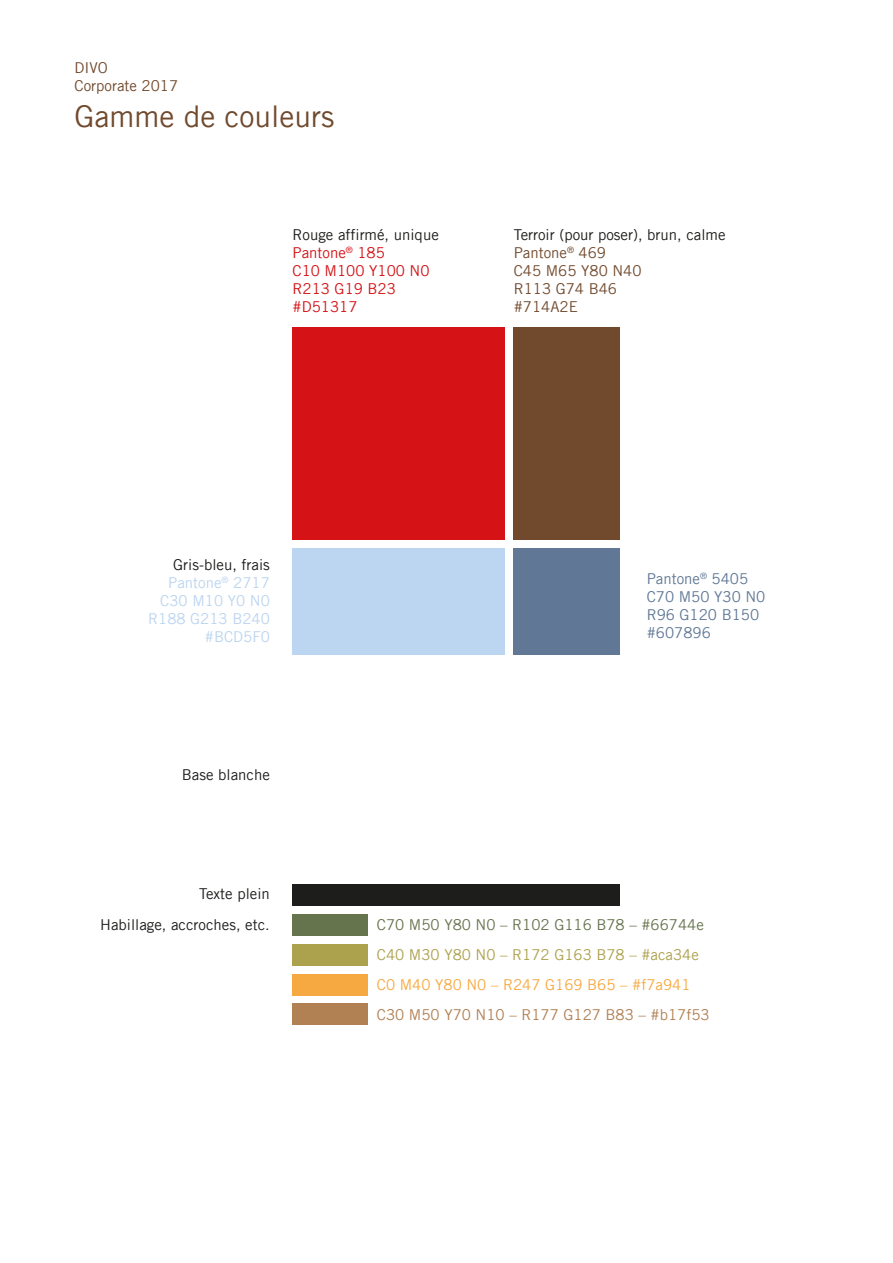
<style>
.page{position:relative;width:893px;height:1263px;background:#fff}
.page>*{position:absolute;margin:0;border:0;box-sizing:border-box;transform-origin:0 0}
.t1{font:30px "Trade Gothic LT";color:#714a2e}
.t2{font:15px/18px "Trade Gothic LT";color:#714a2e}
.t3{font:15px/18px "Trade Gothic LT";color:#d51317}
.t4{font:15px/18px "Trade Gothic LT";color:#bcd5f0;text-align:right}
.t5{font:15px "Trade Gothic LT";color:#1d1d1b}
.t6{font:15px/18px "Trade Gothic LT";color:#607896}
.t7{font:15px "Trade Gothic LT";color:#b18053}
.t8{font:15px "Trade Gothic LT";color:#66744e}
.t9{font:15px "Trade Gothic LT";color:#aca24e}
.t10{font:15px "Trade Gothic LT";color:#f7a941}
.s1{color:#1d1d1b}
</style>
<div class="page">
<div style="left:293px;top:327px;width:212px;height:213px;background:#d51317"></div>
<div style="left:514px;top:327px;width:106px;height:213px;background:#714a2e"></div>
<div style="left:293px;top:549px;width:212px;height:106px;background:#bcd5f0"></div>
<div style="left:514px;top:549px;width:106px;height:106px;background:#607896"></div>
<div style="left:293px;top:885px;width:327px;height:21px;background:#1d1d1b"></div>
<div style="left:293px;top:914px;width:75px;height:22px;background:#66744e"></div>
<div style="left:293px;top:944px;width:75px;height:21px;background:#aca24e"></div>
<div style="left:293px;top:974px;width:75px;height:21px;background:#f7a941"></div>
<div style="left:293px;top:1004px;width:75px;height:21px;background:#b18053"></div>
<p class="t2" style="left:75px;top:59px;width:105px">DIVO<br>Corporate 2017</p>
<h1 class="t1" style="left:75px;top:98px;width:261px">Gamme de couleurs</h1>
<p class="t3" style="left:293px;top:226px;width:148px"><span class="s1">Rouge affirmé, unique<br></span>Pantone<sup>®</sup> 185<br>C10 M100 Y100 N0<br>R213 G19 B23 #D51317</p>
<p class="t2" style="left:514px;top:226px;width:213px"><span class="s1">Terroir (pour poser), brun, calme<br></span>Pantone<sup>®</sup> 469<br>C45 M65 Y80 N40<br>R113 G74 B46<br>#714A2E</p>
<p class="t4" style="left:148px;top:556px;width:123px"><span class="s1">Gris-bleu, frais<br></span>Pantone<sup>®</sup> 2717<br>C30 M10 Y0 N0<br>R188 G213 B240 #BCD5F0</p>
<p class="t5" style="left:182px;top:766px;width:89px">Base blanche</p>
<p class="t5" style="left:199px;top:885px;width:72px">Texte plein</p>
<p class="t5" style="left:100px;top:915px;width:171px">Habillage, accroches, etc.</p>
<p class="t6" style="left:647px;top:569px;width:120px">Pantone<sup>®</sup> 5405<br>C70 M50 Y30 N0<br>R96 G120 B150 #607896</p>
<p class="t8" style="left:377px;top:916px;width:328px">C70 M50 Y80 N0 – R102 G116 B78 – #66744e</p>
<p class="t9" style="left:377px;top:946px;width:323px">C40 M30 Y80 N0 – R172 G163 B78 – #aca34e</p>
<p class="t10" style="left:377px;top:975px;width:315px">C0 M40 Y80 N0 – R247 G169 B65 – #f7a941</p>
<p class="t7" style="left:377px;top:1005px;width:334px">C30 M50 Y70 N10 – R177 G127 B83 – #b17f53</p>
</div>
